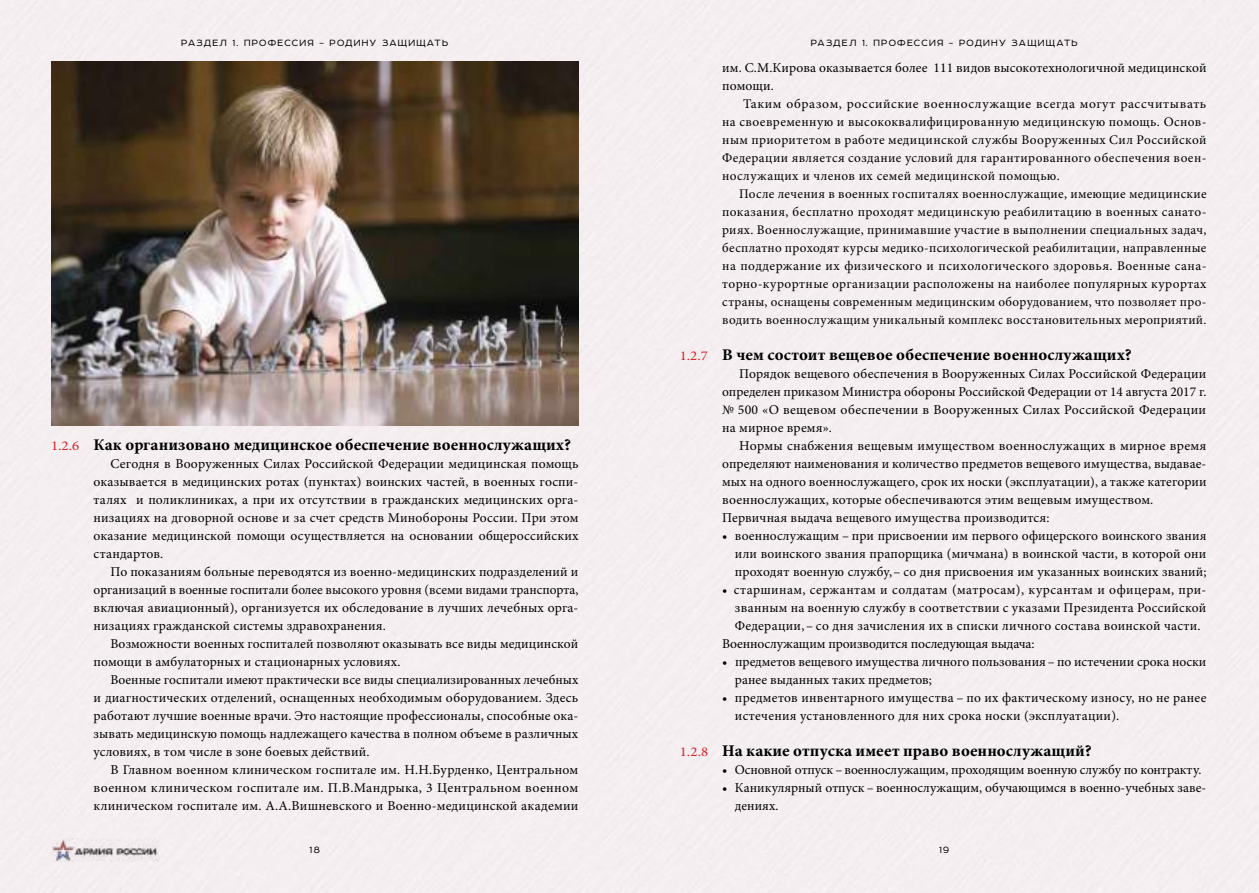
<style>
.page{position:relative;width:1259px;height:893px;background:#f5eef1}
.page>*{position:absolute;margin:0;border:0;box-sizing:border-box;transform-origin:0 0}
.t1{font:700 condensed 16.5px "Minion Pro";color:#000;scale:1.1 1}
.t2{font:13.5px/18px "Minion Pro";letter-spacing:.01em;color:#000;text-align:justify}
.t3{font:13.5px "Minion Pro";letter-spacing:-.01em;color:#000}
.t4{font:13.5px "Minion Pro";letter-spacing:.03em;color:#000}
.t5{font:13.2px/18px "Minion Pro";letter-spacing:.025em;color:#000;text-align:justify}
.t6{font:10.5px "Room";letter-spacing:.12em;color:#000}
.s1{font-weight:400;font-stretch:normal;font-size:13.5px;color:#d22329}
</style>
<div class="page">
<img style="left:52px;top:838px;width:106px;height:24px">
<img style="left:51px;top:62px;width:527px;height:363px">
<p class="t6" style="left:181px;top:37px;width:268px">РАЗДЕЛ 1. ПРОФЕССИЯ – РОДИНУ ЗАЩИЩАТЬ</p>
<p class="t6" style="left:810px;top:37px;width:268px">РАЗДЕЛ 1. ПРОФЕССИЯ – РОДИНУ ЗАЩИЩАТЬ</p>
<p class="t1" style="left:51px;top:433px;width:474px"><span class="s1">1.2.6</span> Как организовано медицинское обеспечение военнослужащих?</p>
<p class="t2" style="left:94px;top:455px;width:486px;text-indent:17px">Сегодня в Вооруженных Силах Российской Федерации медицинская помощь оказывается в медицинских ротах (пунктах) воинских частей, в военных госпи&shy;талях и поликлиниках, а при их отсутствии в гражданских медицинских орга&shy;низациях на дговорной основе и за счет средств Минобороны России. При этом оказание медицинской помощи осуществляется на основании общероссийских стандартов.</p>
<p class="t2" style="left:94px;top:563px;width:486px;text-indent:17px">По показаниям больные переводятся из военно-медицинских подразделений и организаций в военные госпитали более высокого уровня (всеми видами транспорта, включая авиационный), организуется их обследование в лучших лечебных орга&shy;низациях гражданской системы здравохранения.</p>
<p class="t2" style="left:94px;top:635px;width:486px;text-indent:17px">Возможности военных госпиталей позволяют оказывать все виды медицинской помощи в амбулаторных и стационарных условиях.</p>
<p class="t2" style="left:94px;top:671px;width:486px;text-indent:17px">Военные госпитали имеют практически все виды специализированных лечебных и диагностических отделений, оснащенных необходимым оборудованием. Здесь работают лучшие военные врачи. Это настоящие профессионалы, способные ока&shy;зывать медицинскую помощь надлежащего качества в полном объеме в различных условиях, в том числе в зоне боевых действий.</p>
<p class="t2" style="left:94px;top:761px;width:486px;text-indent:17px">В Главном военном клиническом госпитале им. Н.Н.Бурденко, Центральном военном клиническом госпитале им. П.В.Мандрыка, 3 Центральном военном клиническом госпитале им. А.А.Вишневского и Военно-медицинской академии</p>
<p class="t2" style="left:722px;top:59px;width:486px">им. С.М.Кирова оказывается более 111 видов высокотехнологичной медицинской помощи.</p>
<p class="t5" style="left:722px;top:95px;width:486px;text-indent:21px">Таким образом, российские военнослужащие всегда могут рассчитывать на своевременную и высококвалифицированную медицинскую помощь. Основ&shy;ным приоритетом в работе медицинской службы Вооруженных Сил Российской Федерации является создание условий для гарантированного обеспечения воен&shy;нослужащих и членов их семей медицинской помощью.</p>
<p class="t5" style="left:722px;top:185px;width:486px;text-indent:17px">После лечения в военных госпиталях военнослужащие, имеющие медицинские показания, бесплатно проходят медицинскую реабилитацию в военных санато&shy;риях. Военнослужащие, принимавшие участие в выполнении специальных задач, бесплатно проходят курсы медико-психологической реабилитации, направленные на поддержание их физического и психологического здоровья. Военные сана&shy;торно-курортные организации расположены на наиболее популярных курортах страны, оснащены современным медицинским оборудованием, что позволяет про&shy;водить военнослужащим уникальный комплекс восстановительных мероприятий.</p>
<p class="t1" style="left:679px;top:343px;width:412px"><span class="s1">1.2.7</span> В чем состоит вещевое обеспечение военнослужащих?</p>
<p class="t2" style="left:722px;top:365px;width:486px;text-indent:17px">Порядок вещевого обеспечения в Вооруженных Силах Российской Федерации определен приказом Министра обороны Российской Федерации от 14 августа 2017 г. № 500 «О вещевом обеспечении в Вооруженных Силах Российской Федерации на мирное время».</p>
<p class="t2" style="left:722px;top:437px;width:486px;text-align:left;text-indent:17px">Нормы снабжения вещевым имуществом военнослужащих в мирное время определяют наименования и количество предметов вещевого имущества, выдавае&shy;мых на одного военнослужащего, срок их носки (эксплуатации), а также категории военнослужащих, которые обеспечиваются этим вещевым имуществом.<br>Первичная выдача вещевого имущества производится:</p>
<p class="t2" style="left:735px;top:527px;width:473px;text-indent:-13px">• военнослужащим – при присвоении им первого офицерского воинского звания или воинского звания прапорщика (мичмана) в воинской части, в которой они проходят военную службу,– со дня присвоения им указанных воинских званий;</p>
<p class="t4" style="left:722px;top:581px;width:486px">• старшинам, сержантам и солдатам (матросам), курсантам и офицерам, при-</p>
<p class="t2" style="left:735px;top:599px;width:473px">званным на военную службу в соответствии с указами Президента Российской</p>
<p class="t2" style="left:735px;top:617px;width:467px">Федерации,– со дня зачисления их в списки личного состава воинской части.</p>
<p class="t3" style="left:722px;top:635px;width:314px">Военнослужащим производится последующая выдача:</p>
<p class="t2" style="left:735px;top:653px;width:473px;text-indent:-13px">• предметов вещевого имущества личного пользования – по истечении срока носки ранее выданных таких предметов;</p>
<p class="t2" style="left:735px;top:689px;width:473px;text-indent:-13px">• предметов инвентарного имущества – по их фактическому износу, но не ранее истечения установленного для них срока носки (эксплуатации).</p>
<p class="t1" style="left:679px;top:739px;width:376px"><span class="s1">1.2.8</span> На какие отпуска имеет право военнослужащий?</p>
<p class="t3" style="left:722px;top:761px;width:481px">• Основной отпуск – военнослужащим, проходящим военную службу по контракту.</p>
<p class="t2" style="left:735px;top:779px;width:473px;text-indent:-13px">• Каникулярный отпуск – военнослужащим, обучающимся в военно-учебных заве&shy;дениях.</p>
<p class="t6" style="left:310px;top:844px;width:12px">18</p>
<p class="t6" style="left:939px;top:844px;width:11px">19</p>
</div>
